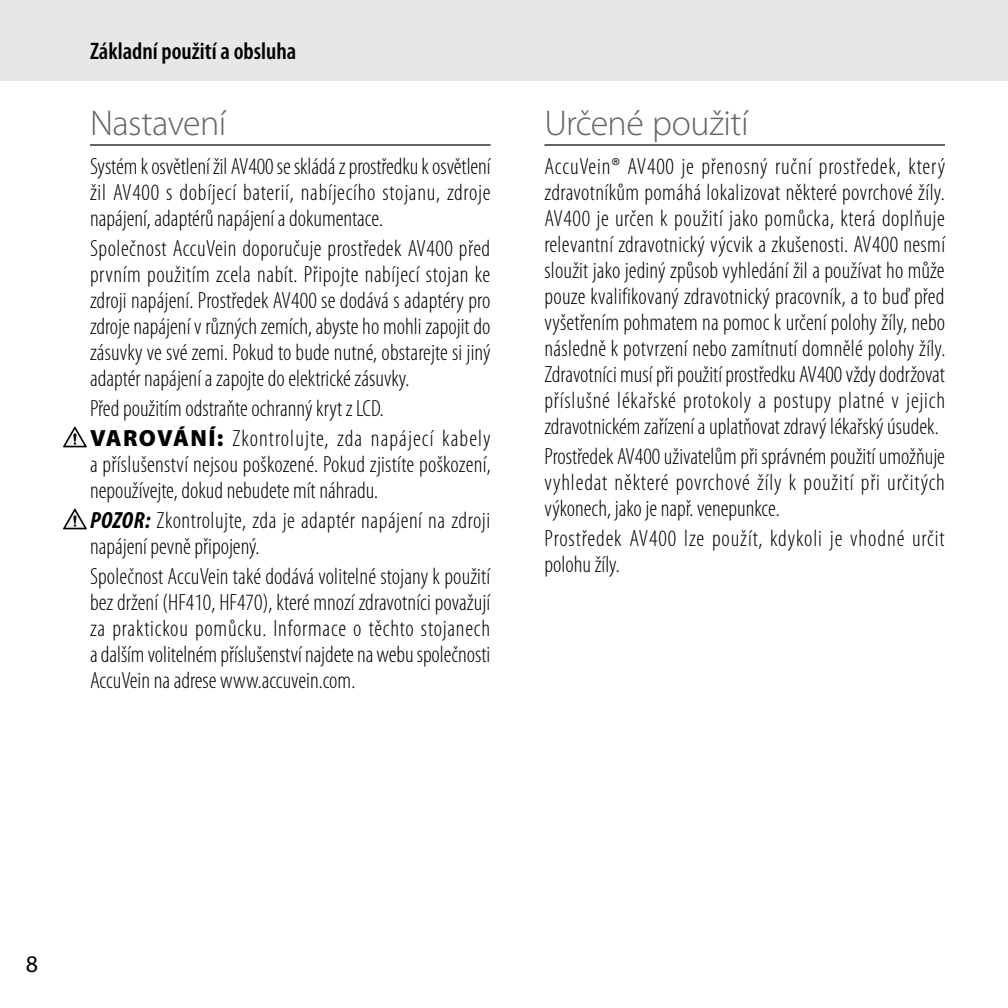
<style>
.page{position:relative;width:1008px;height:1008px;background:#fff}
.page>*{position:absolute;margin:0;border:0;box-sizing:border-box;transform-origin:0 0}
.t1{font:300 36px "Myriad Pro";letter-spacing:-.015em;color:#636466}
.t2{font:600 condensed 24px "Myriad Pro";color:#000}
.t3{font:24px "Myriad Pro";color:#000}
.t4{font:300 condensed 23.6px/26px "Myriad Pro";color:#000;text-align:justify}
.t5{font:300 condensed 23.6px/26px "Myriad Pro";letter-spacing:.04em;color:#000}
.s1{font-weight:900;font-stretch:normal}
.s2{font-weight:700;font-style:italic}
</style>
<div class="page">
<div style="left:0;top:0;width:1008px;height:81px;background:#e6e7e8"></div>
<hr style="left:90px;top:144px;width:401px;height:2px;background:#636466">
<svg style="left:63px;top:427px;width:24px;height:20px"></svg>
<svg style="left:63px;top:509px;width:24px;height:20px"></svg>
<hr style="left:545px;top:144px;width:400px;height:2px;background:#636466">
<p class="t2" style="left:90px;top:42px;width:208px">Základní použití a obsluha</p>
<h1 class="t1" style="left:90px;top:105px;width:138px">Nastavení</h1>
<p class="t4" style="left:90px;top:154px;width:402px">Systém k osvětlení žil AV400 se skládá z prostředku k osvětlení žil AV400 s dobíjecí baterií, nabíjecího stojanu, zdroje napájení, adaptérů napájení a dokumentace.</p>
<p class="t4" style="left:90px;top:236px;width:402px">Společnost AccuVein doporučuje prostředek AV400 před prvním použitím zcela nabít. Připojte nabíjecí stojan ke zdroji napájení. Prostředek AV400 se dodává s adaptéry pro zdroje napájení v různých zemích, abyste ho mohli zapojit do zásuvky ve své zemi. Pokud to bude nutné, obstarejte si jiný adaptér napájení a zapojte do elektrické zásuvky.</p>
<p class="t4" style="left:90px;top:394px;width:402px;line-height:30px">Před použitím odstraňte ochranný kryt z LCD.<br><span class="s1">VAROVÁNÍ:</span> Zkontrolujte, zda napájecí kabely</p>
<p class="t4" style="left:90px;top:452px;width:402px">a příslušenství nejsou poškozené. Pokud zjistíte poškození, nepoužívejte, dokud nebudete mít náhradu.</p>
<p class="t4" style="left:90px;top:508px;width:402px"><span class="s2">POZOR:</span> Zkontrolujte, zda je adaptér napájení na zdroji napájení pevně připojený.</p>
<p class="t4" style="left:90px;top:564px;width:402px">Společnost AccuVein také dodává volitelné stojany k použití bez držení (HF410, HF470), které mnozí zdravotníci považují za praktickou pomůcku. Informace o těchto stojanech a dalším volitelném příslušenství najdete na webu společnosti AccuVein na adrese www.accuvein.com.</p>
<h1 class="t1" style="left:544px;top:105px;width:206px">Určené použití</h1>
<p class="t4" style="left:544px;top:154px;width:402px">AccuVein® AV400 je přenosný ruční prostředek, který zdravotníkům pomáhá lokalizovat některé povrchové žíly.<br>AV400 je určen k použití jako pomůcka, která doplňuje relevantní zdravotnický výcvik a zkušenosti. AV400 nesmí sloužit jako jediný způsob vyhledání žil a používat ho může pouze kvalifikovaný zdravotnický pracovník, a to buď před vyšetřením pohmatem na pomoc k určení polohy žíly, nebo následně k potvrzení nebo zamítnutí domnělé polohy žíly.<br>Zdravotníci musí při použití prostředku AV400 vždy dodržovat příslušné lékařské protokoly a postupy platné v jejich zdravotnickém zařízení a uplatňovat zdravý lékařský úsudek.</p>
<p class="t4" style="left:544px;top:444px;width:402px">Prostředek AV400 uživatelům při správném použití umožňuje vyhledat některé povrchové žíly k použití při určitých výkonech, jako je např. venepunkce.</p>
<p class="t5" style="left:544px;top:526px;width:402px">Prostředek AV400 lze použít, kdykoli je vhodné určit polohu žíly.</p>
<p class="t3" style="left:26px;top:952px;width:14px">8</p>
</div>
